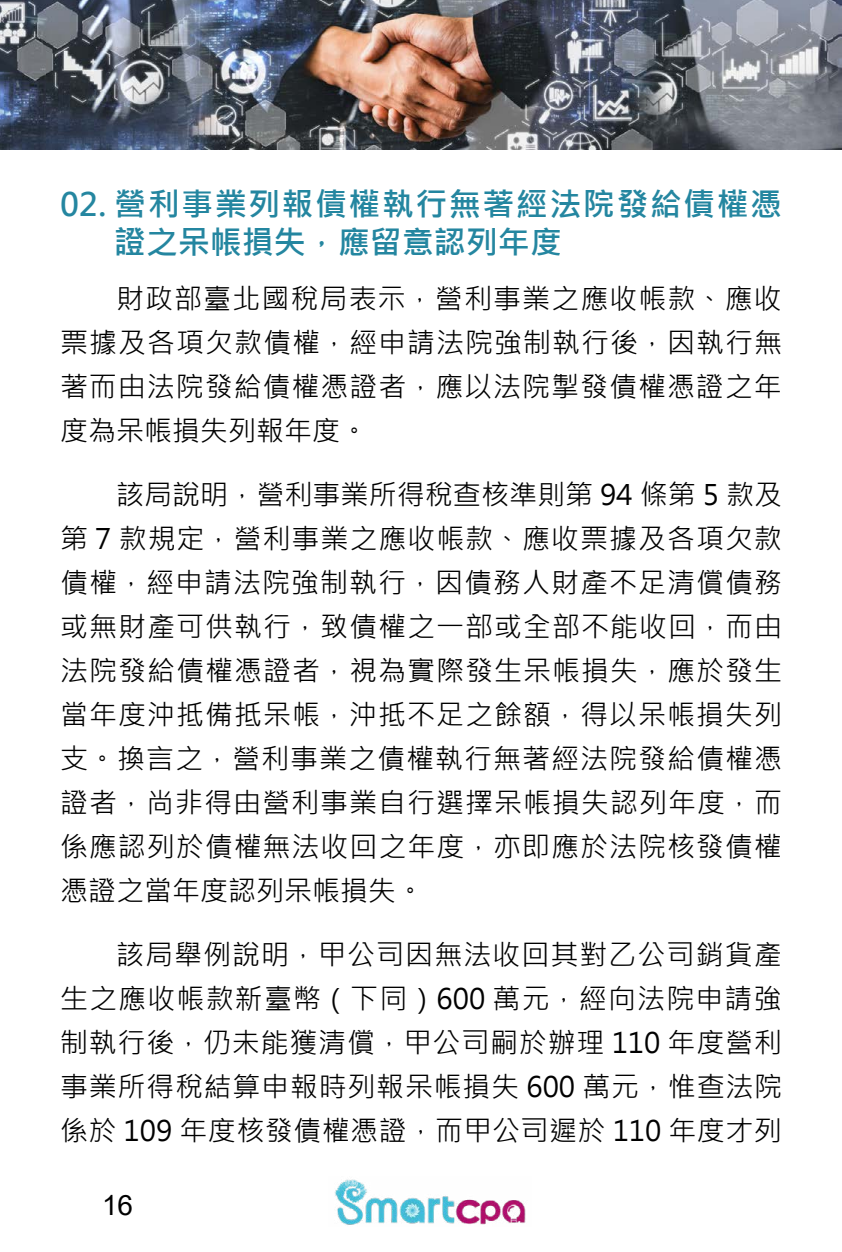
<style>
.page{position:relative;width:842px;height:1252px;background:#fff}
.page>*{position:absolute;margin:0;border:0;box-sizing:border-box;transform-origin:0 0}
.t1{font:700 32px/38px "Microsoft Jheng Hei";letter-spacing:.045em;color:#2486a0}
.t2{font:28px/44px "Microsoft Jheng Hei";letter-spacing:.03em;color:#000;text-align:justify}
.t3{font:28px "Arial";color:#000}
</style>
<div class="page">
<img style="left:334px;top:1179px;width:192px;height:46px">
<img style="left:0;top:0;width:842px;height:150px">
<p class="t1" style="left:114px;top:186px;width:670px;text-indent:-54px">02. 營利事業列報債權執行無著經法院發給債權憑證之呆帳損失，應留意認列年度</p>
<p class="t2" style="left:60px;top:277px;width:724px;text-indent:56px">財政部臺北國稅局表示，營利事業之應收帳款、應收票據及各項欠款債權，經申請法院強制執行後，因執行無著而由法院發給債權憑證者，應以法院掣發債權憑證之年度為呆帳損失列報年度。</p>
<p class="t2" style="left:60px;top:473px;width:724px;text-indent:56px">該局說明，營利事業所得稅查核準則第 94 條第 5 款及第 7 款規定，營利事業之應收帳款、應收票據及各項欠款債權，經申請法院強制執行，因債務人財產不足清償債務或無財產可供執行，致債權之一部或全部不能收回，而由法院發給債權憑證者，視為實際發生呆帳損失，應於發生當年度沖抵備抵呆帳，沖抵不足之餘額，得以呆帳損失列支。換言之，營利事業之債權執行無著經法院發給債權憑證者，尚非得由營利事業自行選擇呆帳損失認列年度，而係應認列於債權無法收回之年度，亦即應於法院核發債權憑證之當年度認列呆帳損失。</p>
<p class="t2" style="left:60px;top:933px;width:724px;text-indent:56px">該局舉例說明，甲公司因無法收回其對乙公司銷貨產生之應收帳款新臺幣（下同）600 萬元，經向法院申請強制執行後，仍未能獲清償，甲公司嗣於辦理 110 年度營利事業所得稅結算申報時列報呆帳損失 600 萬元，惟查法院係於 109 年度核發債權憑證，而甲公司遲於 110 年度才列</p>
<p class="t3" style="left:102px;top:1186px;width:33px">16</p>
</div>
